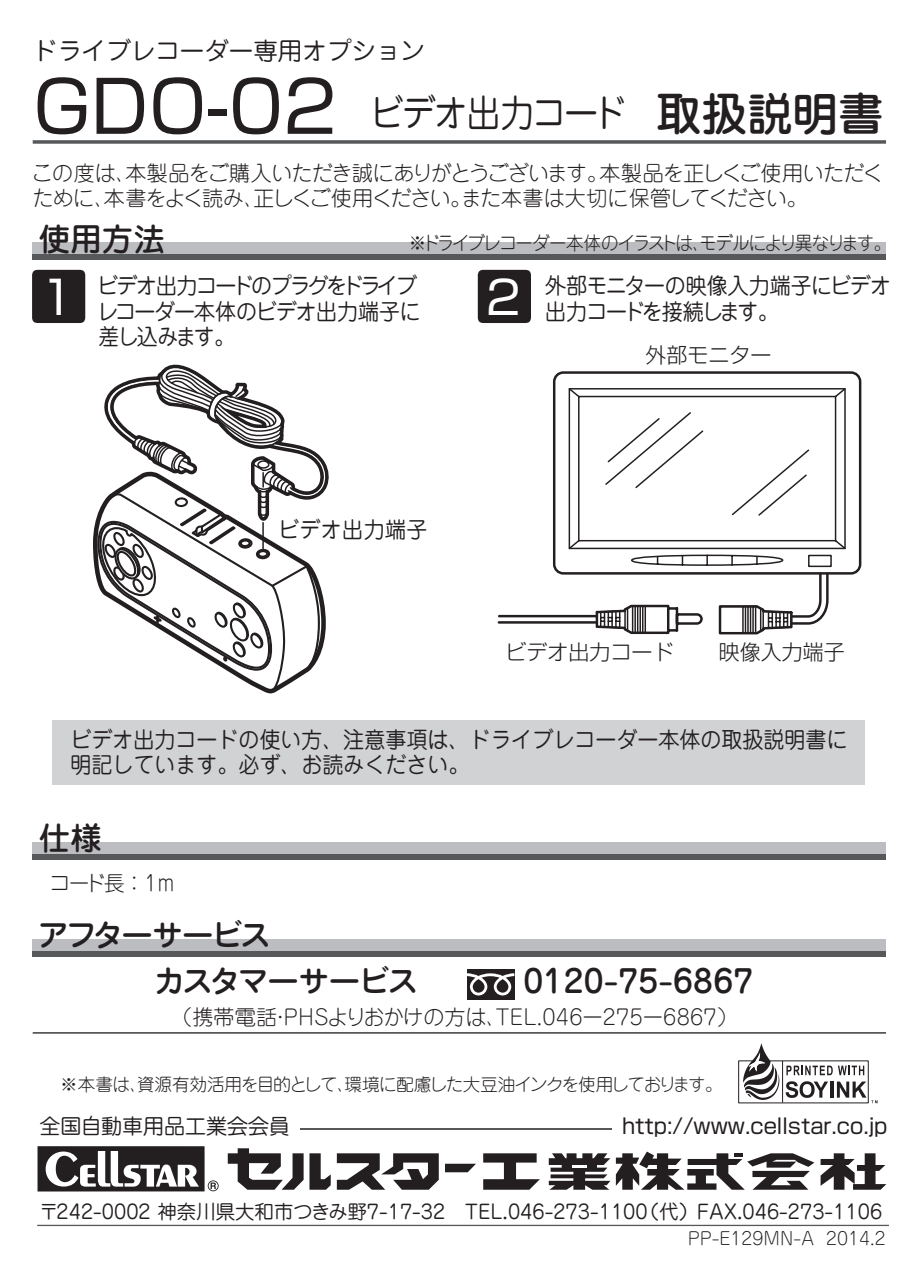
<style>
.page{position:relative;width:911px;height:1272px;background:#fff}
.page>*{position:absolute;margin:0;border:0;box-sizing:border-box;transform-origin:0 0}
.t1{font:46.2px "Shin Go Pro";color:#fff}
.t2{font:37.45px "Jun 201 Pro";letter-spacing:-.045em;color:#231f20;scale:.9 1}
.t3{font:500 31.5px "Jun 34 Pro";letter-spacing:-.03em;color:#231f20}
.t4{font:500 31.5px "Jun 34 Pro";letter-spacing:-.085em;color:#231f20}
.t5{font:24.5px "Jun 201 Pro";color:#231f20}
.t6{font:22.4px/25.2px "Jun 201 Pro";color:#231f20;scale:.94 1}
.t7{font:22.4px/25.2px "Jun 201 Pro";letter-spacing:-.07em;color:#231f20;scale:.94 1}
.t8{font:22.4px/25.2px "Jun 201 Pro";letter-spacing:-.045em;color:#231f20;scale:.94 1}
.t9{font:22.4px "Jun 201 Pro";letter-spacing:.02em;color:#231f20;scale:.94 1}
.t10{font:300 21px/24.5px "Jun 101 Pro";letter-spacing:-.04em;color:#231f20}
.t11{font:300 21px "Jun 101 Pro";letter-spacing:.01em;color:#231f20}
.t12{font:21px "Shin Go Pro";color:#231f20}
.t13{font:300 21px "Shin Go Pro";color:#231f20}
.t14{font:21px "Jun 201 Pro";color:#231f20}
.t15{font:300 21px "Jun 101 Pro";letter-spacing:-.02em;color:#231f20}
.t16{font:19.6px "Jun 201 Pro";color:#231f20}
.t17{font:300 18.55px "Jun 101 Pro";letter-spacing:-.095em;color:#231f20;scale:.94 1}
.t18{font:300 17.5px "Jun 101 Pro";letter-spacing:-.04em;color:#231f20}
.t19{font:300 17.5px "Jun 101 Pro";color:#231f20}
.s1{font-family:"Shin Go Pro";font-size:71.05px}
.s2{font-family:"Jun 34 Pro";font-weight:500;font-size:45.5px}
</style>
<div class="page">
<div style="left:52px;top:720px;width:812px;height:64px;background:#d1d2d4"></div>
<svg style="left:38px;top:1146px;width:181px;height:45px"></svg>
<hr style="left:300px;top:1129px;width:312px;height:1px;background:#57585a">
<svg style="left:820px;top:1153px;width:66px;height:36px"></svg>
<svg style="left:616px;top:1151px;width:198px;height:38px"></svg>
<svg style="left:549px;top:1153px;width:61px;height:36px"></svg>
<svg style="left:483px;top:1153px;width:57px;height:36px"></svg>
<svg style="left:445px;top:1164px;width:31px;height:8px"></svg>
<svg style="left:337px;top:1153px;width:102px;height:36px"></svg>
<svg style="left:228px;top:1148px;width:103px;height:41px"></svg>
<hr style="left:37px;top:1225px;width:852px;height:1px;background:#57585a">
<svg style="left:738px;top:1043px;width:140px;height:60px"></svg>
<div style="left:467px;top:968px;width:47px;height:31px;background:#231f20"></div>
<svg style="left:467px;top:973px;width:47px;height:22px"></svg>
<svg style="left:33px;top:140px;width:853px;height:4px;background:#6b6c6e"></svg>
<hr style="left:33px;top:1032px;width:853px;height:2px;background:#57585a">
<div style="left:33px;top:243px;width:853px;height:17px;background:#bcbdc0"></div>
<div style="left:33px;top:255px;width:853px;height:5px;background:#57585a"></div>
<div style="left:33px;top:842px;width:853px;height:18px;background:#bcbdc0"></div>
<div style="left:33px;top:854px;width:853px;height:6px;background:#57585a"></div>
<div style="left:33px;top:939px;width:853px;height:18px;background:#bcbdc0"></div>
<div style="left:33px;top:951px;width:853px;height:6px;background:#57585a"></div>
<div style="left:32px;top:270px;width:53px;height:53px;background:#231f20;border-radius:6px"></div>
<div style="left:478px;top:270px;width:53px;height:53px;background:#231f20;border-radius:6px"></div>
<svg style="left:96px;top:364px;width:233px;height:328px"></svg>
<div style="left:553px;top:371px;width:308px;height:203px;border:2px solid #231f20;border-radius:9px"></div>
<svg style="left:568px;top:388px;width:278px;height:180px"></svg>
<hr style="left:499px;top:621px;width:98px;height:3px;background:#231f20">
<hr style="left:499px;top:615px;width:98px;height:2px;background:#231f20">
<svg style="left:594px;top:604px;width:109px;height:31px"></svg>
<svg style="left:717px;top:571px;width:113px;height:64px"></svg>
<p class="t5" style="left:33px;top:31px;width:393px">ドライブレコーダー専用オプション</p>
<h2 class="t2" style="left:33px;top:83px;width:946px"><span class="s1">GDO-02</span> ビデオ出力コード <span class="s2">取扱説明書</span></h2>
<p class="t10" style="left:32px;top:158px;width:853px">この度は、本製品をご購入いただき誠にありがとうございます。本製品を正しくご使用いただくために、本書をよく読み、正しくご使用ください。また本書は大切に保管してください。</p>
<h3 class="t3" style="left:39px;top:214px;width:127px">使用方法</h3>
<p class="t17" style="left:409px;top:228px;width:515px">※ドライブレコーダー本体のイラストは、モデルにより異なります。</p>
<p class="t7" style="left:97px;top:271px;width:345px">ビデオ出力コードのプラグをドライブレコーダー本体のビデオ出力端子に差し込みます。</p>
<p class="t8" style="left:545px;top:271px;width:369px">外部モニターの映像入力端子にビデオ出力コードを接続します。</p>
<h1 class="t1" style="left:40px;top:259px;width:36px">1</h1>
<h1 class="t1" style="left:486px;top:259px;width:36px">2</h1>
<p class="t13" style="left:645px;top:338px;width:127px">外部モニター</p>
<p class="t9" style="left:278px;top:512px;width:160px">ビデオ出力端子</p>
<p class="t13" style="left:505px;top:635px;width:169px">ビデオ出力コード</p>
<p class="t13" style="left:719px;top:635px;width:127px">映像入力端子</p>
<p class="t6" style="left:70px;top:725px;width:828px">ビデオ出力コードの使い方、注意事項は、ドライブレコーダー本体の取扱説明書に明記しています。必ず、お読みください。</p>
<h3 class="t3" style="left:39px;top:813px;width:64px">仕様</h3>
<p class="t15" style="left:49px;top:867px;width:127px">コード長 ：1m</p>
<h3 class="t4" style="left:37px;top:910px;width:235px">アフターサービス</h3>
<h3 class="t3" style="left:154px;top:956px;width:601px">カスタマーサービス　　　 0120-75-6867</h3>
<p class="t11" style="left:171px;top:1000px;width:568px">（携帯電話・PHSよりおかけの方は、TEL.046ー275ー6867）</p>
<p class="t18" style="left:60px;top:1070px;width:664px">※本書は、資源有効活用を目的として、環境に配慮した大豆油インクを使用しております。</p>
<p class="t14" style="left:40px;top:1110px;width:252px">全国自動車用品工業会会員</p>
<p class="t12" style="left:622px;top:1109px;width:267px">http://www.cellstar.co.jp</p>
<p class="t16" style="left:39px;top:1196px;width:845px">〒242-0002 神奈川県大和市つきみ野7-17-32　ＴＥＬ.046-273-1100（代）ＦＡＸ.046-273-1106</p>
<p class="t19" style="left:688px;top:1225px;width:200px">PP-E129MN-A 2014.2</p>
</div>
